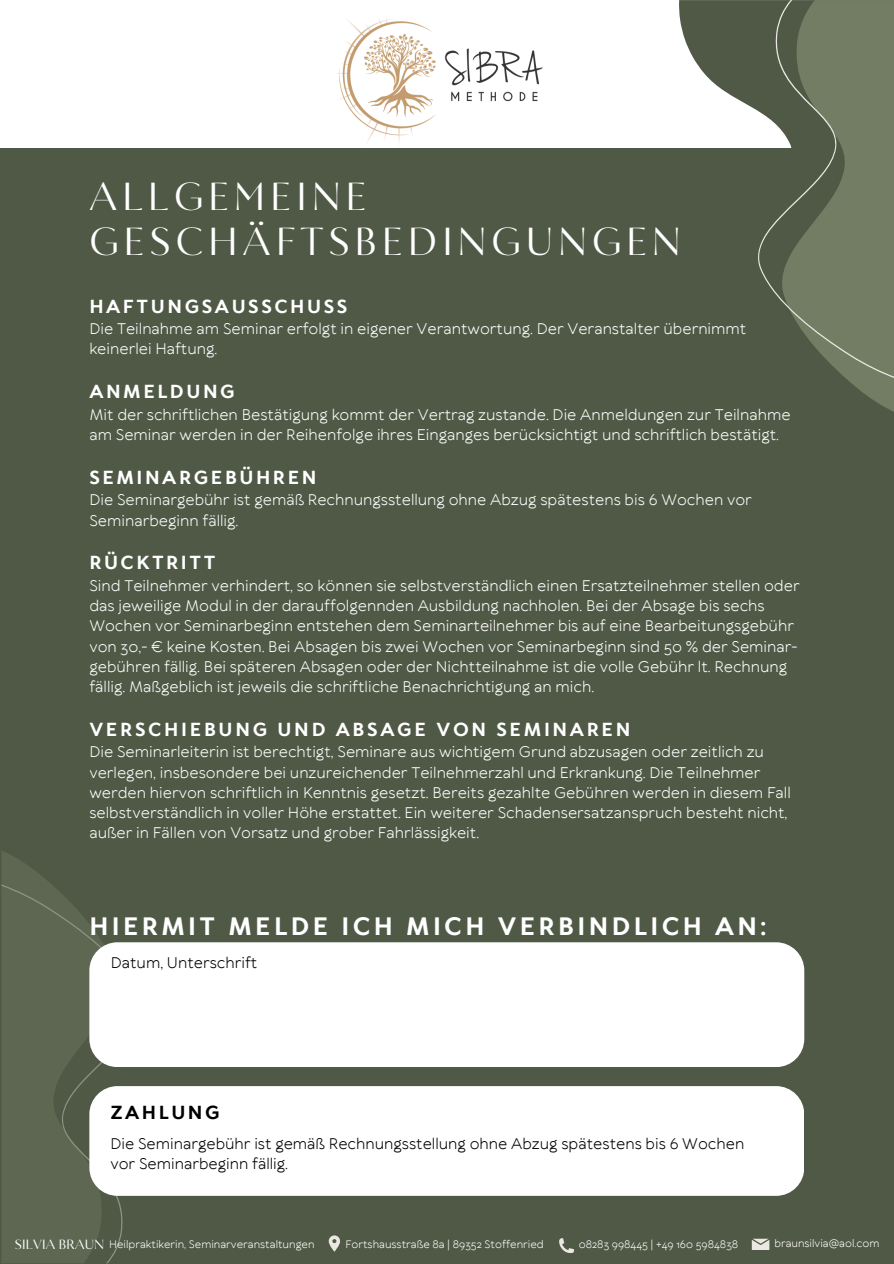
<style>
.page{position:relative;width:894px;height:1264px;background:#fff}
.page>*{position:absolute;margin:0;border:0;box-sizing:border-box;transform-origin:0 0}
.t1{font:39px/45px "Circe Contrast";letter-spacing:.14em;color:#fff}
.t2{font:700 24px "TT Wellingtons";letter-spacing:.14em;color:#fff}
.t3{font:700 18px "TT Wellingtons";letter-spacing:.14em;color:#fff}
.t4{font:700 18px "TT Wellingtons";letter-spacing:.14em;color:#000}
.t5{font:15px/20.2px "TT Wellingtons";color:#fff}
.t6{font:15px/20.2px "TT Wellingtons";color:#000}
.t7{font:13.35px "Circe Contrast";letter-spacing:.02em;color:#fff}
.t8{font:10.5px "TT Wellingtons";color:#fff}
</style>
<div class="page">
<div style="left:0;top:0;width:893px;height:1263px;background:#505946"></div>
<svg style="left:2px;top:851px;width:48px;height:33px;fill:#5d6752"></svg>
<svg style="left:2px;top:884px;width:140px;height:379px;fill:#5d6752"></svg>
<div style="left:0;top:0;width:893px;height:147px;background:#fff"></div>
<img style="left:337px;top:18px;width:206px;height:126px">
<svg style="left:328px;top:1235px;width:12px;height:16px"></svg>
<svg style="left:559px;top:1238px;width:14px;height:14px"></svg>
<svg style="left:751px;top:1238px;width:18px;height:11px"></svg>
<div style="left:89px;top:942px;width:715px;height:125px;background:#fff;border-radius:28px"></div>
<div style="left:89px;top:1086px;width:715px;height:109px;background:#fff;border-radius:28px"></div>
<svg style="left:678px;top:0;width:77px;height:148px;fill:#505946"></svg>
<svg style="left:847px;top:379px;width:46px;height:32px"></svg>
<svg style="left:755px;top:0;width:138px;height:379px;fill:#727d64"></svg>
<p class="t1" style="left:89px;top:176px;width:592px">ALLGEMEINE<br>GESCHÄFTSBEDINGUNGEN</p>
<p class="t3" style="left:89px;top:295px;width:259px">HAFTUNGSAUSSCHUSS</p>
<p class="t5" style="left:89px;top:319px;width:658px">Die Teilnahme am Seminar erfolgt in eigener Verantwortung. Der Veranstalter übernimmt keinerlei Haftung.</p>
<p class="t3" style="left:89px;top:380px;width:147px">ANMELDUNG</p>
<p class="t5" style="left:89px;top:405px;width:702px">Mit der schriftlichen Bestätigung kommt der Vertrag zustande. Die Anmeldungen zur Teilnahme am Seminar werden in der Reihenfolge ihres Einganges berücksichtigt und schriftlich bestätigt.</p>
<p class="t3" style="left:89px;top:466px;width:228px">SEMINARGEBÜHREN</p>
<p class="t5" style="left:89px;top:490px;width:664px">Die Seminargebühr ist gemäß Rechnungsstellung ohne Abzug spätestens bis 6 Wochen vor<br>Seminarbeginn fällig.</p>
<p class="t3" style="left:89px;top:551px;width:127px">RÜCKTRITT</p>
<p class="t5" style="left:89px;top:576px;width:711px">Sind Teilnehmer verhindert, so können sie selbstverständlich einen Ersatzteilnehmer stellen oder das jeweilige Modul in der darauffolgennden Ausbildung nachholen. Bei der Absage bis sechs Wochen vor Seminarbeginn entstehen dem Seminarteilnehmer bis auf eine Bearbeitungsgebühr von 30,- € keine Kosten. Bei Absagen bis zwei Wochen vor Seminarbeginn sind 50 % der Seminar&shy;gebühren fällig. Bei späteren Absagen oder der Nichtteilnahme ist die volle Gebühr lt. Rechnung fällig. Maßgeblich ist jeweils die schriftliche Benachrichtigung an mich.</p>
<p class="t3" style="left:89px;top:718px;width:542px">VERSCHIEBUNG UND ABSAGE VON SEMINAREN</p>
<p class="t5" style="left:89px;top:742px;width:702px">Die Seminarleiterin ist berechtigt, Seminare aus wichtigem Grund abzusagen oder zeitlich zu verlegen, insbesondere bei unzureichender Teilnehmerzahl und Erkrankung. Die Teilnehmer werden hiervon schriftlich in Kenntnis gesetzt. Bereits gezahlte Gebühren werden in diesem Fall selbstverständlich in voller Höhe erstattet. Ein weiterer Schadensersatzanspruch besteht nicht, außer in Fällen von Vorsatz und grober Fahrlässigkeit.</p>
<p class="t2" style="left:89px;top:910px;width:678px">HIERMIT MELDE ICH MICH VERBINDLICH AN:</p>
<h3 class="t6" style="left:111px;top:952px;width:148px">Datum, Unterschrift</h3>
<p class="t4" style="left:110px;top:1101px;width:111px">ZAHLUNG</p>
<h4 class="t6" style="left:110px;top:1133px;width:635px">Die Seminargebühr ist gemäß Rechnungsstellung ohne Abzug spätestens bis 6 Wochen vor Seminarbeginn fällig.</h4>
<h4 class="t7" style="left:15px;top:1236px;width:91px">SILVIA BRAUN</h4>
<h2 class="t8" style="left:109px;top:1237px;width:207px">Heilpraktikerin, Seminarveranstaltungen</h2>
<h1 class="t8" style="left:345px;top:1237px;width:200px">Fortshausstraße 8a | 89352 Stoffenried</h1>
<p class="t8" style="left:578px;top:1237px;width:161px">08283 998445 | +49 160 5984838</p>
<h5 class="t8" style="left:774px;top:1236px;width:106px">braunsilvia@aol.com</h5>
</div>
